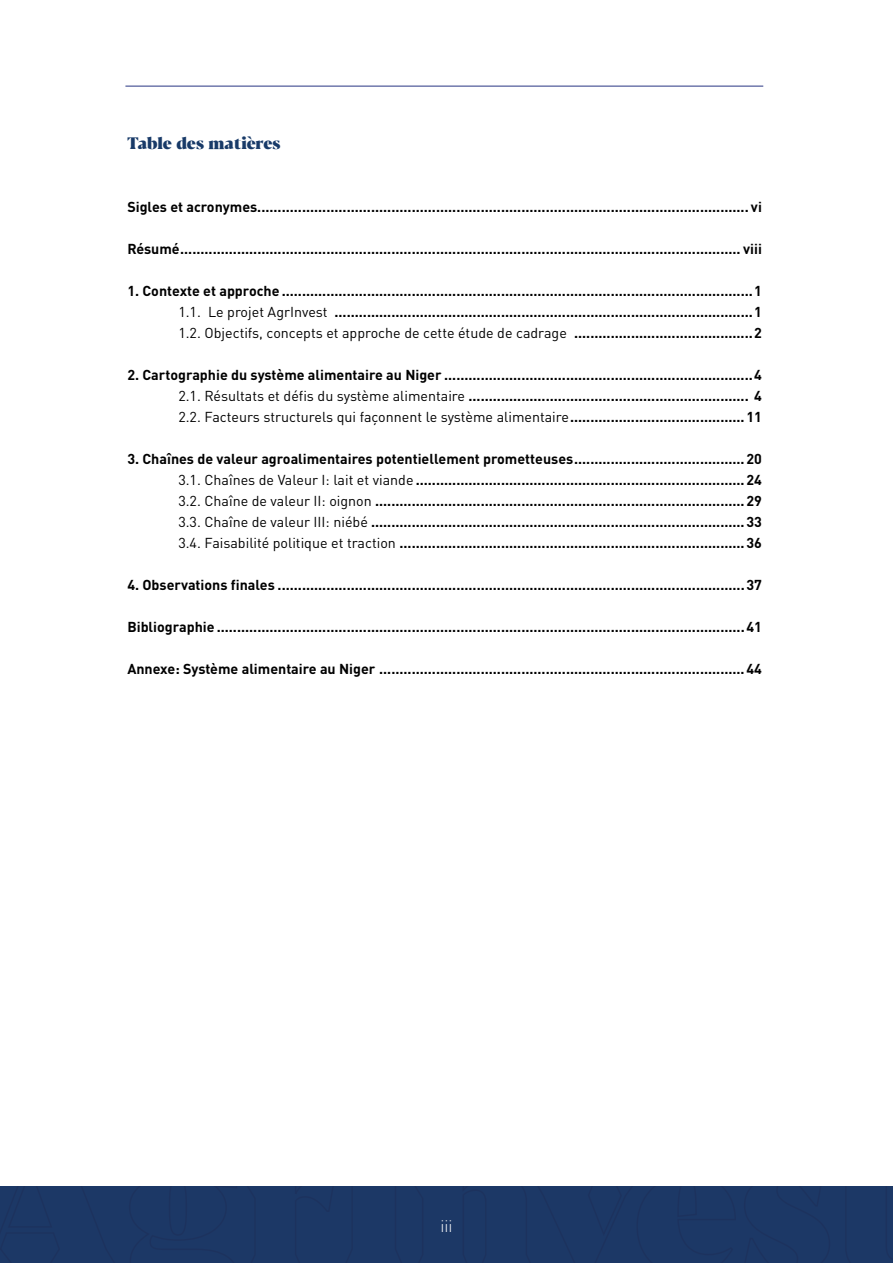
<style>
.page{position:relative;width:893px;height:1263px;background:#fff}
.page>*{position:absolute;margin:0;border:0;box-sizing:border-box;transform-origin:0 0}
.t1{font:800 16.5px "Blacker Display";letter-spacing:-.015em;color:#183a68}
.t2{font:300 16.5px "DIN Pro";color:#fff}
.t3{font:700 14.25px/21px "DIN Pro";color:#000;text-align:justify}
.s1{font-weight:400}
</style>
<div class="page">
<hr style="left:125px;top:86px;width:638px;height:1px;background:#283583">
<div style="left:1px;top:1186px;width:892px;height:77px;background:#1c3866"></div>
<p class="t1" style="left:127px;top:132px;width:155px">Table des matières</p>
<p class="t3" style="left:127px;top:194px;width:636px">Sigles et acronymes......................................................................................................................... vi</p>
<p class="t3" style="left:127px;top:236px;width:636px">Résumé.......................................................................................................................................... viii</p>
<p class="t3" style="left:178px;top:278px;width:585px;text-indent:-51px">1. Contexte et approche ....................................................................................................................1<br><span class="s1">1.1. Le projet AgrInvest</span> .......................................................................................................1<br><span class="s1">1.2. Objectifs, concepts et approche de cette étude de cadrage</span> ............................................2</p>
<p class="t3" style="left:178px;top:362px;width:585px;text-indent:-51px">2. Cartographie du système alimentaire au Niger ............................................................................4<br><span class="s1">2.1. Résultats et défis du système alimentaire</span> ..................................................................... 4<br><span class="s1">2.2. Facteurs structurels qui façonnent le système alimentaire</span>...........................................11</p>
<p class="t3" style="left:178px;top:446px;width:585px;text-indent:-51px">3. Chaînes de valeur agroalimentaires potentiellement prometteuses..........................................20<br><span class="s1">3.1. Chaînes de Valeur I: lait et viande</span> .................................................................................24<br><span class="s1">3.2. Chaîne de valeur II: oignon</span> ...........................................................................................29<br><span class="s1">3.3. Chaîne de valeur III: niébé</span> ............................................................................................33<br><span class="s1">3.4. Faisabilité politique et traction</span> .....................................................................................36</p>
<p class="t3" style="left:127px;top:572px;width:636px">4. Observations finales ...................................................................................................................37</p>
<p class="t3" style="left:127px;top:614px;width:636px">Bibliographie ..................................................................................................................................41</p>
<p class="t3" style="left:127px;top:656px;width:636px">Annexe: Système alimentaire au Niger ..........................................................................................44</p>
<p class="t2" style="left:440px;top:1213px;width:14px">iii</p>
</div>
